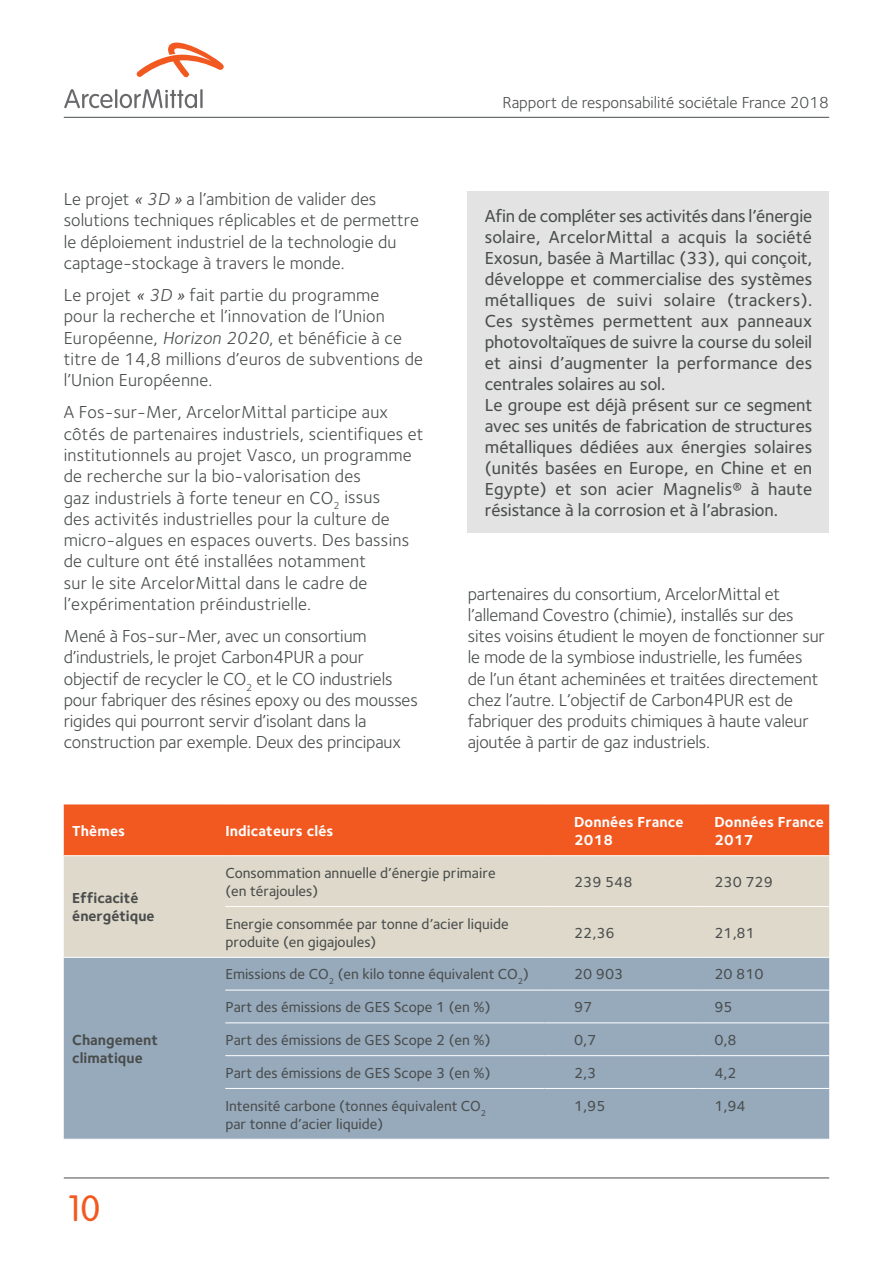
<style>
.page{position:relative;width:893px;height:1263px;background:#fff}
.page>*{position:absolute;margin:0;border:0;box-sizing:border-box;transform-origin:0 0}
.t1{font:300 36px "VAG Rounded Std";color:#f15921}
.t2{font:18px/21.3px "Foundry Sterling";color:#4a4d4d}
.t3{font:500 18px/21px "Foundry Sterling";letter-spacing:.005em;color:#4a4d4d}
.t4{font:16.5px "Foundry Sterling";color:#4a4d4d}
.t5{font:500 15px/18px "Foundry Sterling";color:#4a4d4d}
.t6{font:700 15px/18px "Foundry Sterling";letter-spacing:.01em;color:#fff}
.t7{font:15px/18px "Foundry Sterling Bold OSF";color:#4a4d4d}
.s1{font-style:italic}
</style>
<div class="page">
<svg style="left:137px;top:43px;width:87px;height:34px"></svg>
<hr style="left:200px;top:89px;width:3px;height:19px;background:#69696c">
<svg style="left:64px;top:89px;width:133px;height:19px"></svg>
<hr style="left:64px;top:117px;width:765px;height:1px;background:#4a4d4d">
<hr style="left:64px;top:1177px;width:765px;height:1px;background:#4a4d4d">
<div style="left:64px;top:805px;width:765px;height:50px;background:#f15921"></div>
<div style="left:64px;top:856px;width:765px;height:101px;background:#ded9ca"></div>
<div style="left:64px;top:958px;width:765px;height:181px;background:#97aabc"></div>
<hr style="left:64px;top:804px;width:161px;height:1px;background:#f15921">
<hr style="left:225px;top:804px;width:319px;height:1px;background:#f15921">
<hr style="left:544px;top:804px;width:153px;height:1px;background:#f15921">
<hr style="left:697px;top:804px;width:132px;height:1px;background:#f15921">
<hr style="left:225px;top:906px;width:319px;height:1px;background:#fff">
<hr style="left:544px;top:906px;width:153px;height:1px;background:#fff">
<hr style="left:697px;top:906px;width:132px;height:1px;background:#fff">
<hr style="left:225px;top:990px;width:319px;height:1px;background:#fff">
<hr style="left:544px;top:990px;width:153px;height:1px;background:#fff">
<hr style="left:697px;top:990px;width:132px;height:1px;background:#fff">
<hr style="left:225px;top:1022px;width:319px;height:1px;background:#fff">
<hr style="left:544px;top:1022px;width:153px;height:1px;background:#fff">
<hr style="left:697px;top:1022px;width:132px;height:1px;background:#fff">
<hr style="left:225px;top:1055px;width:319px;height:1px;background:#fff">
<hr style="left:544px;top:1055px;width:153px;height:1px;background:#fff">
<hr style="left:697px;top:1055px;width:132px;height:1px;background:#fff">
<hr style="left:225px;top:1088px;width:319px;height:1px;background:#fff">
<hr style="left:544px;top:1088px;width:153px;height:1px;background:#fff">
<hr style="left:697px;top:1088px;width:132px;height:1px;background:#fff">
<div style="left:468px;top:191px;width:361px;height:342px;background:#e2e3e2"></div>
<p class="t2" style="left:64px;top:188px;width:357px">Le projet <span class="s1">« 3D »</span> a l’ambition de valider des solutions techniques réplicables et de permettre le déploiement industriel de la technologie du captage-stockage à travers le monde.</p>
<p class="t2" style="left:64px;top:284px;width:361px">Le projet <span class="s1">« 3D »</span> fait partie du programme<br>pour la recherche et l’innovation de l’Union Européenne, <span class="s1">Horizon 2020</span>, et bénéficie à ce titre de 14,8 millions d’euros de subventions de l’Union Européenne.</p>
<p class="t2" style="left:64px;top:401px;width:361px">A Fos-sur-Mer, ArcelorMittal participe aux côtés de partenaires industriels, scientifiques et institutionnels au projet Vasco, un programme de recherche sur la bio-valorisation des<br>gaz industriels à forte teneur en CO<sub>2</sub> issus<br>des activités industrielles pour la culture de micro-algues en espaces ouverts. Des bassins de culture ont été installées notamment<br>sur le site ArcelorMittal dans le cadre de l’expérimentation préindustrielle.</p>
<p class="t2" style="left:64px;top:625px;width:356px">Mené à Fos-sur-Mer, avec un consortium d’industriels, le projet Carbon4PUR a pour objectif de recycler le CO<sub>2</sub> et le CO industriels pour fabriquer des résines epoxy ou des mousses rigides qui pourront servir d’isolant dans la construction par exemple. Deux des principaux</p>
<p class="t4" style="left:503px;top:91px;width:328px">Rapport de responsabilité sociétale France 2018</p>
<p class="t3" style="left:485px;top:205px;width:329px">Afin de compléter ses activités dans l’énergie solaire, ArcelorMittal a acquis la société Exosun, basée à Martillac (33), qui conçoit, développe et commercialise des systèmes métalliques de suivi solaire (trackers).<br>Ces systèmes permettent aux panneaux photovoltaïques de suivre la course du soleil et ainsi d’augmenter la performance des centrales solaires au sol.<br>Le groupe est déjà présent sur ce segment avec ses unités de fabrication de structures métalliques dédiées aux énergies solaires (unités basées en Europe, en Chine et en Egypte) et son acier Magnelis® à haute résistance à la corrosion et à l’abrasion.</p>
<p class="t2" style="left:468px;top:582px;width:359px">partenaires du consortium, ArcelorMittal et l’allemand Covestro (chimie), installés sur des sites voisins étudient le moyen de fonctionner sur le mode de la symbiose industrielle, les fumées de l’un étant acheminées et traitées directement chez l’autre. L’objectif de Carbon4PUR est de fabriquer des produits chimiques à haute valeur ajoutée à partir de gaz industriels.</p>
<p class="t6" style="left:72px;top:822px;width:54px">Thèmes</p>
<p class="t6" style="left:225px;top:822px;width:110px">Indicateurs clés</p>
<p class="t6" style="left:574px;top:813px;width:111px">Données France<br>2018</p>
<p class="t6" style="left:714px;top:813px;width:111px">Données France<br>2017</p>
<p class="t7" style="left:72px;top:889px;width:84px">Efficacité énergétique</p>
<p class="t7" style="left:72px;top:1030px;width:87px">Changement climatique</p>
<h1 class="t1" style="left:68px;top:1188px;width:33px">10</h1>
<p class="t5" style="left:225px;top:863px;width:272px">Consommation annuelle d’énergie primaire (en térajoules)</p>
<p class="t5" style="left:574px;top:872px;width:60px">239 548</p>
<p class="t5" style="left:714px;top:872px;width:60px">230 729</p>
<p class="t5" style="left:225px;top:914px;width:285px">Energie consommée par tonne d’acier liquide produite (en gigajoules)</p>
<p class="t5" style="left:574px;top:923px;width:42px">22,36</p>
<p class="t5" style="left:714px;top:923px;width:42px">21,81</p>
<p class="t5" style="left:225px;top:965px;width:305px">Emissions de CO<sub>2</sub> (en kilo tonne équivalent CO<sub>2</sub>)</p>
<p class="t5" style="left:574px;top:965px;width:51px">20 903</p>
<p class="t5" style="left:714px;top:965px;width:51px">20 810</p>
<p class="t5" style="left:225px;top:998px;width:267px">Part des émissions de GES Scope 1 (en %)</p>
<p class="t5" style="left:574px;top:998px;width:20px">97</p>
<p class="t5" style="left:714px;top:998px;width:20px">95</p>
<p class="t5" style="left:225px;top:1030px;width:267px">Part des émissions de GES Scope 2 (en %)</p>
<p class="t5" style="left:574px;top:1030px;width:24px">0,7</p>
<p class="t5" style="left:714px;top:1030px;width:24px">0,8</p>
<p class="t5" style="left:225px;top:1063px;width:267px">Part des émissions de GES Scope 3 (en %)</p>
<p class="t5" style="left:574px;top:1063px;width:24px">2,3</p>
<p class="t5" style="left:714px;top:1063px;width:24px">4,2</p>
<p class="t5" style="left:225px;top:1096px;width:262px">Intensité carbone (tonnes équivalent CO<sub>2 </sub>par tonne d’acier liquide)</p>
<p class="t5" style="left:574px;top:1096px;width:33px">1,95</p>
<p class="t5" style="left:714px;top:1096px;width:33px">1,94</p>
</div>
